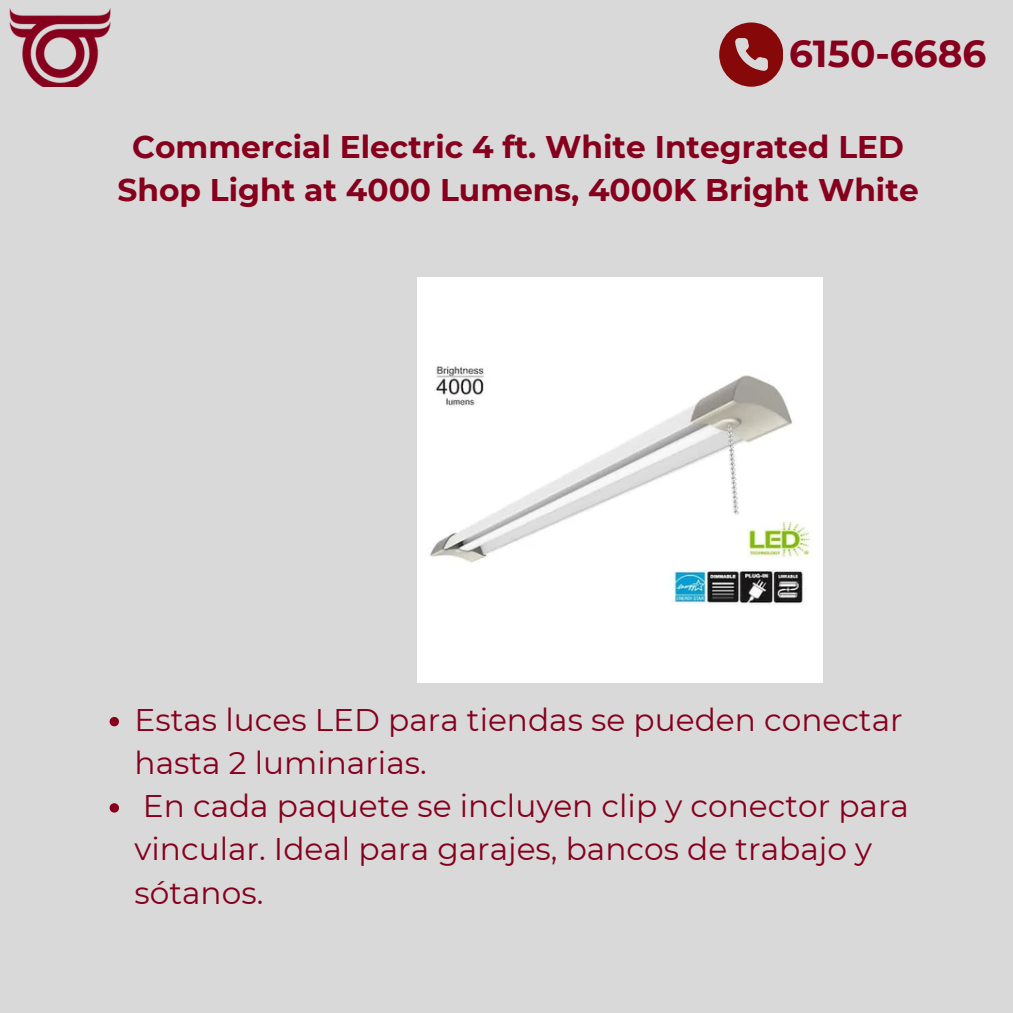
<style>
.page{position:relative;width:1013px;height:1013px;background:#fff}
.page>*{position:absolute;margin:0;border:0;box-sizing:border-box;transform-origin:0 0}
.t1{font:700 37.5px "Montserrat";color:#86001d}
.t2{font:31.25px/43.1px "Montserrat";color:#86001d}
.t3{font:700 31.25px/43.1px "Montserrat";color:#86001d;text-align:center}
</style>
<div class="page">
<div style="left:0;top:0;width:1012px;height:1012px;background:#d9d9d9"></div>
<img style="left:9px;top:8px;width:102px;height:78px">
<svg style="left:719px;top:22px;width:64px;height:64px"></svg>
<svg style="left:110px;top:717px;width:9px;height:9px"></svg>
<svg style="left:110px;top:803px;width:9px;height:9px"></svg>
<img style="left:417px;top:277px;width:405px;height:405px">
<p class="t1" style="left:789px;top:30px;width:199px">6150-6686</p>
<p class="t3" style="left:117px;top:125px;width:802px">Commercial Electric 4 ft. White Integrated LED<br>Shop Light at 4000 Lumens, 4000K Bright White</p>
<h1 class="t2" style="left:135px;top:698px;width:769px">Estas luces LED para tiendas se pueden conectar hasta 2 luminarias.</h1>
<h2 class="t2" style="left:135px;top:784px;width:776px">En cada paquete se incluyen clip y conector para vincular. Ideal para garajes, bancos de trabajo y sótanos.</h2>
</div>
